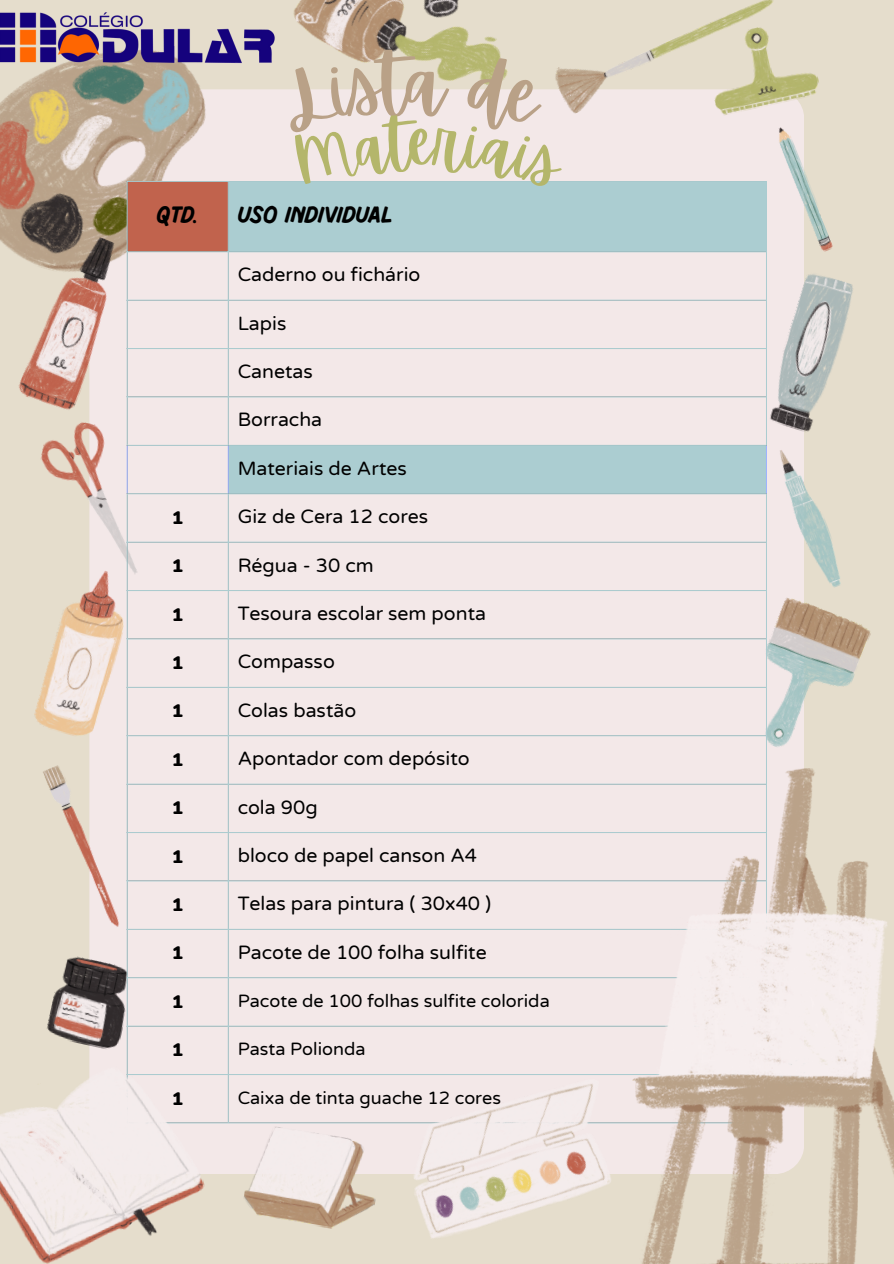
<style>
.page{position:relative;width:894px;height:1264px;background:#fff}
.page>*{position:absolute;margin:0;border:0;box-sizing:border-box;transform-origin:0 0}
.t1{font:700 24px "Pluma";color:#000}
.t2{font:19.5px "Varela Round";color:#000}
.t3{font:18px "Varela Round";color:#000}
.t4{font:900 18px "Nunito";color:#000}
</style>
<div class="page">
<div style="left:0;top:0;width:893px;height:1263px;background:#e5ddcc"></div>
<div style="left:89px;top:89px;width:715px;height:1085px;background:#f3e8e8;border-radius:30px"></div>
<img style="left:0;top:65px;width:219px;height:189px">
<img style="left:293px;top:0;width:205px;height:48px">
<img style="left:568px;top:0;width:206px;height:114px">
<img style="left:701px;top:17px;width:118px;height:98px">
<img style="left:766px;top:270px;width:87px;height:164px">
<img style="left:733px;top:595px;width:138px;height:169px">
<img style="left:778px;top:127px;width:55px;height:125px">
<img style="left:780px;top:450px;width:61px;height:138px">
<img style="left:16px;top:230px;width:122px;height:185px">
<img style="left:34px;top:575px;width:103px;height:166px">
<img style="left:43px;top:764px;width:76px;height:167px">
<img style="left:46px;top:953px;width:90px;height:98px">
<img style="left:241px;top:1123px;width:143px;height:106px">
<img style="left:40px;top:415px;width:125px;height:160px">
<div style="left:127px;top:181px;width:101px;height:71px;background:#c1634d"></div>
<svg style="left:229px;top:182px;width:536px;height:311px"></svg>
<hr style="left:127px;top:182px;width:1px;height:263px;background:#abcdd1">
<hr style="left:127px;top:494px;width:1px;height:628px;background:#abcdd1">
<hr style="left:228px;top:182px;width:1px;height:263px;background:#abcdd1">
<hr style="left:228px;top:494px;width:1px;height:628px;background:#abcdd1">
<hr style="left:765px;top:182px;width:1px;height:263px;background:#abcdd1">
<hr style="left:765px;top:494px;width:1px;height:628px;background:#abcdd1">
<hr style="left:127px;top:181px;width:639px;height:1px;background:#abcdd1">
<hr style="left:127px;top:251px;width:639px;height:1px;background:#abcdd1">
<hr style="left:127px;top:300px;width:639px;height:1px;background:#abcdd1">
<hr style="left:127px;top:348px;width:639px;height:1px;background:#abcdd1">
<hr style="left:127px;top:396px;width:639px;height:1px;background:#abcdd1">
<hr style="left:127px;top:445px;width:639px;height:1px;background:#abcdd1">
<hr style="left:127px;top:493px;width:639px;height:1px;background:#abcdd1">
<hr style="left:127px;top:541px;width:639px;height:1px;background:#abcdd1">
<hr style="left:127px;top:590px;width:639px;height:1px;background:#abcdd1">
<hr style="left:127px;top:638px;width:639px;height:1px;background:#abcdd1">
<hr style="left:127px;top:687px;width:639px;height:1px;background:#abcdd1">
<hr style="left:127px;top:735px;width:639px;height:1px;background:#abcdd1">
<hr style="left:127px;top:783px;width:639px;height:1px;background:#abcdd1">
<hr style="left:127px;top:832px;width:639px;height:1px;background:#abcdd1">
<hr style="left:127px;top:880px;width:639px;height:1px;background:#abcdd1">
<hr style="left:127px;top:928px;width:639px;height:1px;background:#abcdd1">
<hr style="left:127px;top:977px;width:639px;height:1px;background:#abcdd1">
<hr style="left:127px;top:1025px;width:639px;height:1px;background:#abcdd1">
<hr style="left:127px;top:1074px;width:639px;height:1px;background:#abcdd1">
<hr style="left:127px;top:1122px;width:639px;height:1px;background:#abcdd1">
<hr style="left:127px;top:446px;width:1px;height:47px;background:#9eb5ff">
<hr style="left:228px;top:446px;width:1px;height:47px;background:#9eb5ff">
<hr style="left:765px;top:446px;width:1px;height:47px;background:#9eb5ff">
<img style="left:0;top:1053px;width:214px;height:210px">
<img style="left:384px;top:1025px;width:236px;height:213px">
<img style="left:620px;top:768px;width:273px;height:495px">
<img style="left:0;top:12px;width:275px;height:53px">
<svg style="left:277px;top:48px;width:291px;height:143px"></svg>
<p class="t1" style="left:157px;top:205px;width:43px">QTD.</p>
<p class="t1" style="left:237px;top:205px;width:157px">USO INDIVIDUAL</p>
<p class="t2" style="left:237px;top:263px;width:184px">Caderno ou fichário</p>
<p class="t2" style="left:237px;top:312px;width:50px">Lapis</p>
<p class="t2" style="left:237px;top:360px;width:77px">Canetas</p>
<p class="t2" style="left:237px;top:408px;width:86px">Borracha</p>
<p class="t2" style="left:237px;top:457px;width:171px">Materiais de Artes</p>
<p class="t4" style="left:172px;top:505px;width:12px">1</p>
<p class="t2" style="left:237px;top:505px;width:192px">Giz de Cera 12 cores</p>
<p class="t4" style="left:172px;top:554px;width:12px">1</p>
<p class="t2" style="left:237px;top:553px;width:137px">Régua - 30 cm</p>
<p class="t4" style="left:172px;top:602px;width:12px">1</p>
<p class="t2" style="left:237px;top:602px;width:250px">Tesoura escolar sem ponta</p>
<p class="t4" style="left:172px;top:650px;width:12px">1</p>
<p class="t2" style="left:237px;top:650px;width:99px">Compasso</p>
<p class="t4" style="left:172px;top:699px;width:12px">1</p>
<p class="t2" style="left:237px;top:699px;width:120px">Colas bastão</p>
<p class="t4" style="left:172px;top:747px;width:12px">1</p>
<p class="t2" style="left:237px;top:747px;width:233px">Apontador com depósito</p>
<p class="t4" style="left:172px;top:796px;width:12px">1</p>
<p class="t2" style="left:237px;top:795px;width:81px">cola 90g</p>
<p class="t4" style="left:172px;top:844px;width:12px">1</p>
<p class="t2" style="left:237px;top:844px;width:241px">bloco de papel canson A4</p>
<p class="t4" style="left:172px;top:892px;width:12px">1</p>
<p class="t2" style="left:237px;top:892px;width:255px">Telas para pintura ( 30x40 )</p>
<p class="t4" style="left:172px;top:941px;width:12px">1</p>
<p class="t2" style="left:237px;top:940px;width:250px">Pacote de 100 folha sulfite</p>
<p class="t4" style="left:172px;top:989px;width:12px">1</p>
<p class="t3" style="left:237px;top:990px;width:313px">Pacote de 100 folhas sulfite colorida</p>
<p class="t4" style="left:172px;top:1037px;width:12px">1</p>
<p class="t3" style="left:237px;top:1038px;width:129px">Pasta Polionda</p>
<p class="t4" style="left:172px;top:1086px;width:12px">1</p>
<p class="t3" style="left:237px;top:1086px;width:265px">Caixa de tinta guache 12 cores</p>
</div>
